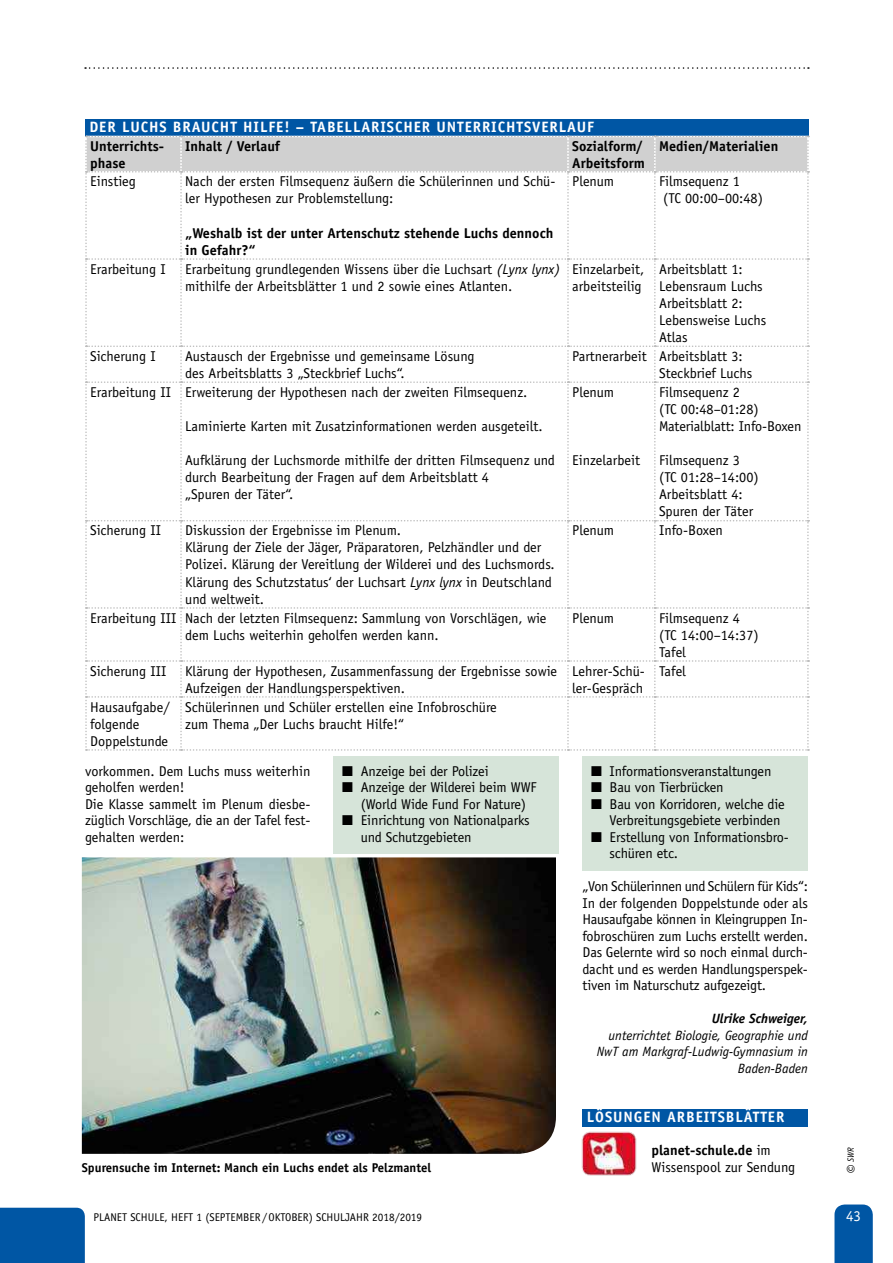
<style>
.page{position:relative;width:893px;height:1263px;background:#fff}
.page>*{position:absolute;margin:0;border:0;box-sizing:border-box;transform-origin:0 0}
.t1{font:700 15px "Officina Sans Std";letter-spacing:.06em;color:#fff}
.t2{font:15px "Officina Sans Std";color:#fff}
.t3{font:14.25px/17.1px "Officina Sans Std";color:#000}
.t4{font:700 14.25px/16.5px "Officina Sans Std";color:#000}
.t5{font:italic 13.5px/16.5px "Officina Sans Std";color:#000;text-align:right}
.t6{font:italic 700 13.5px "Officina Sans Std";color:#000}
.t7{font:700 12.75px "Officina Sans Std";color:#000}
.t8{font:11.25px "Officina Sans Std";color:#000}
.t9{font:italic 9px "Officina Sans Std";color:#000}
.s1{font-style:italic}
.s2{font-weight:400}
.s3{font-size:16.5px}
</style>
<div class="page">
<svg style="left:85px;top:67px;width:724px;height:2px"></svg>
<svg style="left:834px;top:1204px;width:39px;height:59px;background:#0b5da8"></svg>
<div style="left:0;top:1208px;width:85px;height:55px;background:#0056a4"></div>
<div style="left:334px;top:756px;width:225px;height:32px;background:#d6e4d9"></div>
<div style="left:334px;top:773px;width:225px;height:31px;background:#d6e4d9"></div>
<div style="left:334px;top:790px;width:225px;height:31px;background:#d6e4d9"></div>
<div style="left:334px;top:806px;width:225px;height:31px;background:#d6e4d9"></div>
<div style="left:334px;top:823px;width:225px;height:31px;background:#d6e4d9"></div>
<div style="left:583px;top:756px;width:225px;height:32px;background:#d6e4d9"></div>
<div style="left:583px;top:773px;width:225px;height:31px;background:#d6e4d9"></div>
<div style="left:583px;top:789px;width:225px;height:32px;background:#d6e4d9"></div>
<div style="left:583px;top:806px;width:225px;height:31px;background:#d6e4d9"></div>
<div style="left:583px;top:822px;width:225px;height:32px;background:#d6e4d9"></div>
<div style="left:583px;top:838px;width:225px;height:33px;background:#d6e4d9"></div>
<div style="left:583px;top:1109px;width:225px;height:17px;background:#0056a4"></div>
<img style="left:82px;top:857px;width:474px;height:297px">
<div style="left:85px;top:119px;width:724px;height:17px;background:#0056a4"></div>
<svg style="left:85px;top:136px;width:724px;height:615px"></svg>
<img style="left:581px;top:1131px;width:56px;height:45px">
<p class="t1" style="left:90px;top:118px;width:506px">DER LUCHS BRAUCHT HILFE! – TABELLARISCHER UNTERRICHTSVERLAUF</p>
<p class="t4" style="left:90px;top:138px;width:75px">Unterrichts&shy;phase</p>
<p class="t4" style="left:185px;top:138px;width:96px">Inhalt / Verlauf</p>
<p class="t4" style="left:572px;top:138px;width:74px">Sozialform/<br>Arbeitsform</p>
<p class="t4" style="left:659px;top:138px;width:121px">Medien/Materialien</p>
<p class="t3" style="left:90px;top:173px;width:47px">Einstieg</p>
<p class="t3" style="left:185px;top:173px;width:372px">Nach der ersten Filmsequenz äußern die Schülerinnen und Schü&shy;ler Hypothesen zur Problemstellung:</p>
<p class="t4" style="left:185px;top:224px;width:370px;line-height:17.1px">„Weshalb ist der unter Artenschutz stehende Luchs dennoch in Gefahr?“</p>
<p class="t3" style="left:572px;top:173px;width:43px">Plenum</p>
<p class="t3" style="left:659px;top:173px;width:105px">Filmsequenz 1<br>(TC 00:00–00:48)</p>
<p class="t3" style="left:90px;top:260px;width:77px">Erarbeitung I</p>
<p class="t3" style="left:185px;top:260px;width:377px">Erarbeitung grundlegenden Wissens über die Luchsart <span class="s1">(Lynx lynx) </span>mithilfe der Arbeitsblätter 1 und 2 sowie eines Atlanten.</p>
<p class="t3" style="left:572px;top:260px;width:74px">Einzelarbeit, arbeitsteilig</p>
<p class="t3" style="left:659px;top:260px;width:109px">Arbeitsblatt 1:<br>Lebensraum Luchs<br>Arbeitsblatt 2:<br>Lebensweise Luchs<br>Atlas</p>
<p class="t3" style="left:90px;top:347px;width:67px">Sicherung I</p>
<p class="t3" style="left:185px;top:347px;width:291px">Austausch der Ergebnisse und gemeinsame Lösung des Arbeitsblatts 3 „Steckbrief Luchs“.</p>
<p class="t3" style="left:659px;top:347px;width:95px;text-indent:-87px">Partnerarbeit Arbeitsblatt 3:<br>Steckbrief Luchs</p>
<p class="t3" style="left:90px;top:383px;width:439px">Erarbeitung II Erweiterung der Hypothesen nach der zweiten Filmsequenz.</p>
<p class="t3" style="left:185px;top:418px;width:359px">Laminierte Karten mit Zusatzinformationen werden ausgeteilt.</p>
<p class="t3" style="left:185px;top:452px;width:371px">Aufklärung der Luchsmorde mithilfe der dritten Filmsequenz und durch Bearbeitung der Fragen auf dem Arbeitsblatt 4<br>„Spuren der Täter“.</p>
<p class="t3" style="left:572px;top:383px;width:43px">Plenum</p>
<p class="t3" style="left:659px;top:383px;width:144px">Filmsequenz 2<br>(TC 00:48–01:28)<br>Materialblatt: Info-Boxen</p>
<p class="t3" style="left:659px;top:452px;width:101px">Filmsequenz 3 (TC 01:28–14:00)<br>Arbeitsblatt 4:<br>Spuren der Täter</p>
<p class="t3" style="left:572px;top:452px;width:69px">Einzelarbeit</p>
<p class="t3" style="left:90px;top:522px;width:72px">Sicherung II</p>
<p class="t3" style="left:185px;top:522px;width:371px">Diskussion der Ergebnisse im Plenum.<br>Klärung der Ziele der Jäger, Präparatoren, Pelzhändler und der Polizei. Klärung der Vereitlung der Wilderei und des Luchsmords.<br>Klärung des Schutzstatus‘ der Luchsart <span class="s1">Lynx lynx</span> in Deutschland und weltweit.</p>
<p class="t3" style="left:572px;top:522px;width:43px">Plenum</p>
<p class="t3" style="left:659px;top:522px;width:65px">Info-Boxen</p>
<p class="t3" style="left:185px;top:609px;width:363px;text-indent:-95px">Erarbeitung III Nach der letzten Filmsequenz: Sammlung von Vorschlägen, wie dem Luchs weiterhin geholfen werden kann.</p>
<p class="t3" style="left:572px;top:609px;width:43px">Plenum</p>
<p class="t3" style="left:659px;top:609px;width:101px">Filmsequenz 4 (TC 14:00–14:37)<br>Tafel</p>
<p class="t3" style="left:90px;top:662px;width:78px">Sicherung III</p>
<p class="t3" style="left:185px;top:662px;width:373px">Klärung der Hypothesen, Zusammenfassung der Ergebnisse sowie<br>Aufzeigen der Handlungsperspektiven.</p>
<p class="t3" style="left:572px;top:662px;width:74px">Lehrer-Schü&shy;ler-Gespräch</p>
<p class="t3" style="left:659px;top:662px;width:28px">Tafel</p>
<p class="t3" style="left:90px;top:698px;width:81px">Hausaufgabe/ folgende<br>Doppelstunde</p>
<p class="t3" style="left:185px;top:698px;width:313px">Schülerinnen und Schüler erstellen eine Infobroschüre zum Thema „Der Luchs braucht Hilfe!“</p>
<p class="t3" style="left:85px;top:762px;width:227px;line-height:16.5px">vorkommen. Dem Luchs muss weiterhin geholfen werden!<br>Die Klasse sammelt im Plenum diesbe&shy;züglich Vorschläge, die an der Tafel fest&shy;gehalten werden:</p>
<p class="t3" style="left:342px;top:762px;width:148px">■ Anzeige bei der Polizei</p>
<p class="t3" style="left:342px;top:779px;width:196px;line-height:16.5px;text-align:center">■ Anzeige der Wilderei beim WWF (World Wide Fund For Nature)</p>
<p class="t3" style="left:361px;top:812px;width:170px;line-height:16.5px;text-indent:-18px">■ Einrichtung von Nationalparks und Schutzgebieten</p>
<p class="t3" style="left:591px;top:762px;width:182px">■ Informationsveranstaltungen</p>
<p class="t3" style="left:591px;top:779px;width:134px">■ Bau von Tierbrücken</p>
<p class="t3" style="left:610px;top:795px;width:177px;line-height:16.5px;text-indent:-18px">■ Bau von Korridoren, welche die<br>Verbreitungsgebiete verbinden</p>
<p class="t3" style="left:610px;top:828px;width:181px;line-height:16.5px;text-indent:-18px">■ Erstellung von Informationsbro&shy;schüren etc.</p>
<p class="t3" style="left:583px;top:878px;width:227px;line-height:16.5px;text-align:justify">„Von Schülerinnen und Schülern für Kids“:<br>In der folgenden Doppelstunde oder als Hausaufgabe können in Kleingruppen In&shy;fobroschüren zum Luchs erstellt werden.<br>Das Gelernte wird so noch einmal durch&shy;dacht und es werden Handlungsperspek&shy;tiven im Naturschutz aufgezeigt.</p>
<p class="t6" style="left:712px;top:1010px;width:98px">Ulrike Schweiger,</p>
<p class="t5" style="left:597px;top:1027px;width:213px">unterrichtet Biologie, Geographie und<br>NwT am Markgraf-Ludwig-Gymnasium in<br>Baden-Baden</p>
<p class="t1" style="left:587px;top:1108px;width:199px">LÖSUNGEN ARBEITSBLÄTTER</p>
<p class="t4" style="left:651px;top:1142px;width:121px">planet-schule.de <span class="s2">im</span></p>
<p class="t7" style="left:82px;top:1159px;width:351px">Spurensuche im Internet: Manch ein Luchs endet als Pelzmantel</p>
<p class="t3" style="left:651px;top:1158px;width:145px">Wissenspool zur Sendung</p>
<p class="t8" style="left:94px;top:1211px;width:330px">PLANET SCHULE, HEFT 1 (SEPTEMBER/OKTOBER) SCHULJAHR 2018/2019</p>
<p class="t9" style="left:846px;top:1174px;width:28px;rotate:-90deg"><span class="s3">©</span> SWR</p>
<p class="t2" style="left:846px;top:1207px;width:16px">43</p>
</div>
